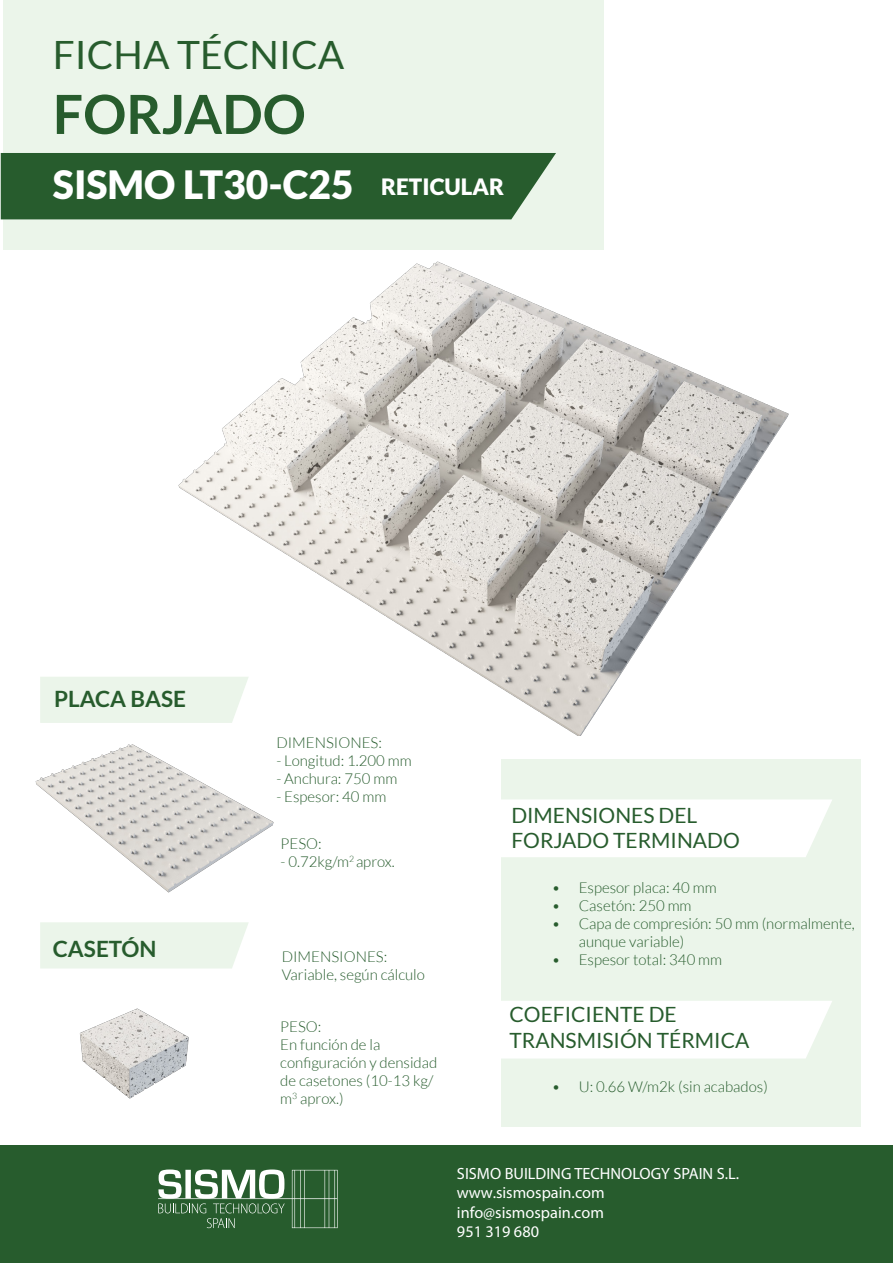
<style>
.page{position:relative;width:893px;height:1263px;background:#fff}
.page>*{position:absolute;margin:0;border:0;box-sizing:border-box;transform-origin:0 0}
.t1{font:700 54px "Lato";color:#275c2d}
.t2{font:900 39px "Lato";color:#fff}
.t3{font:39px "Lato";color:#275c2d}
.t4{font:700 22.5px "Lato";color:#275c2d}
.t5{font:900 22.5px "Lato";color:#fff}
.t6{font:21px/25.2px "Lato";color:#275c2d}
.t7{font:16.2px/19.5px "Myriad Pro";color:#fff}
.t8{font:300 15px/18px "Lato";color:#275c2d}
</style>
<div class="page">
<div style="left:40px;top:922px;width:208px;height:46px;background:#ebf5ea"></div>
<svg style="left:40px;top:677px;width:13px;height:46px"></svg>
<div style="left:501px;top:759px;width:359px;height:367px;background:#ebf5ea"></div>
<img style="left:79px;top:1008px;width:110px;height:91px">
<img style="left:35px;top:744px;width:239px;height:149px">
<div style="left:4px;top:0;width:600px;height:249px;background:#ebf5ea"></div>
<div style="left:1px;top:153px;width:555px;height:66px;background:#275c2d"></div>
<div style="left:0;top:1146px;width:893px;height:117px;background:#275c2d"></div>
<svg style="left:158px;top:1169px;width:180px;height:59px"></svg>
<div style="left:501px;top:799px;width:331px;height:58px;background:#fff"></div>
<div style="left:501px;top:1001px;width:331px;height:57px;background:#fff"></div>
<img style="left:53px;top:261px;width:736px;height:475px">
<p class="t3" style="left:53px;top:34px;width:293px">FICHA TÉCNICA</p>
<p class="t1" style="left:53px;top:83px;width:254px">FORJADO</p>
<p class="t2" style="left:53px;top:162px;width:302px">SISMO LT30-C25</p>
<p class="t5" style="left:381px;top:173px;width:124px">RETICULAR</p>
<p class="t4" style="left:54px;top:685px;width:134px">PLACA BASE</p>
<p class="t4" style="left:53px;top:935px;width:105px">CASETÓN</p>
<p class="t8" style="left:276px;top:733px;width:107px">DIMENSIONES:</p>
<p class="t8" style="left:276px;top:751px;width:137px">- Longitud: 1.200 mm</p>
<p class="t8" style="left:276px;top:769px;width:122px">- Anchura: 750 mm</p>
<p class="t8" style="left:276px;top:787px;width:111px">- Espesor: 40 mm</p>
<p class="t8" style="left:281px;top:835px;width:43px">PESO:</p>
<p class="t8" style="left:281px;top:853px;width:116px">- 0.72kg/m<sup>2</sup> aprox.</p>
<p class="t8" style="left:282px;top:948px;width:107px">DIMENSIONES:</p>
<p class="t8" style="left:282px;top:966px;width:145px">Variable, según cálculo</p>
<p class="t8" style="left:280px;top:1018px;width:43px">PESO:</p>
<p class="t8" style="left:280px;top:1036px;width:158px">En función de la configuración y densidad de casetones (10-13 kg/ m<sup>3</sup> aprox.)</p>
<p class="t6" style="left:511px;top:802px;width:230px">DIMENSIONES DEL<br>FORJADO TERMINADO</p>
<p class="t8" style="left:552px;top:878px;width:166px">• Espesor placa: 40 mm</p>
<p class="t8" style="left:552px;top:896px;width:141px">• Casetón: 250 mm</p>
<p class="t8" style="left:579px;top:914px;width:278px;text-indent:-27px">• Capa de compresión: 50 mm (normalmente, aunque variable)</p>
<p class="t8" style="left:552px;top:950px;width:172px">• Espesor total: 340 mm</p>
<p class="t6" style="left:509px;top:1002px;width:241px">COEFICIENTE DE<br>TRANSMISIÓN TÉRMICA</p>
<p class="t8" style="left:552px;top:1078px;width:218px">• U: 0.66 W/m2k (sin acabados)</p>
<p class="t7" style="left:457px;top:1163px;width:284px">SISMO BUILDING TECHNOLOGY SPAIN S.L. www.sismospain.com info@sismospain.com<br>951 319 680</p>
</div>
